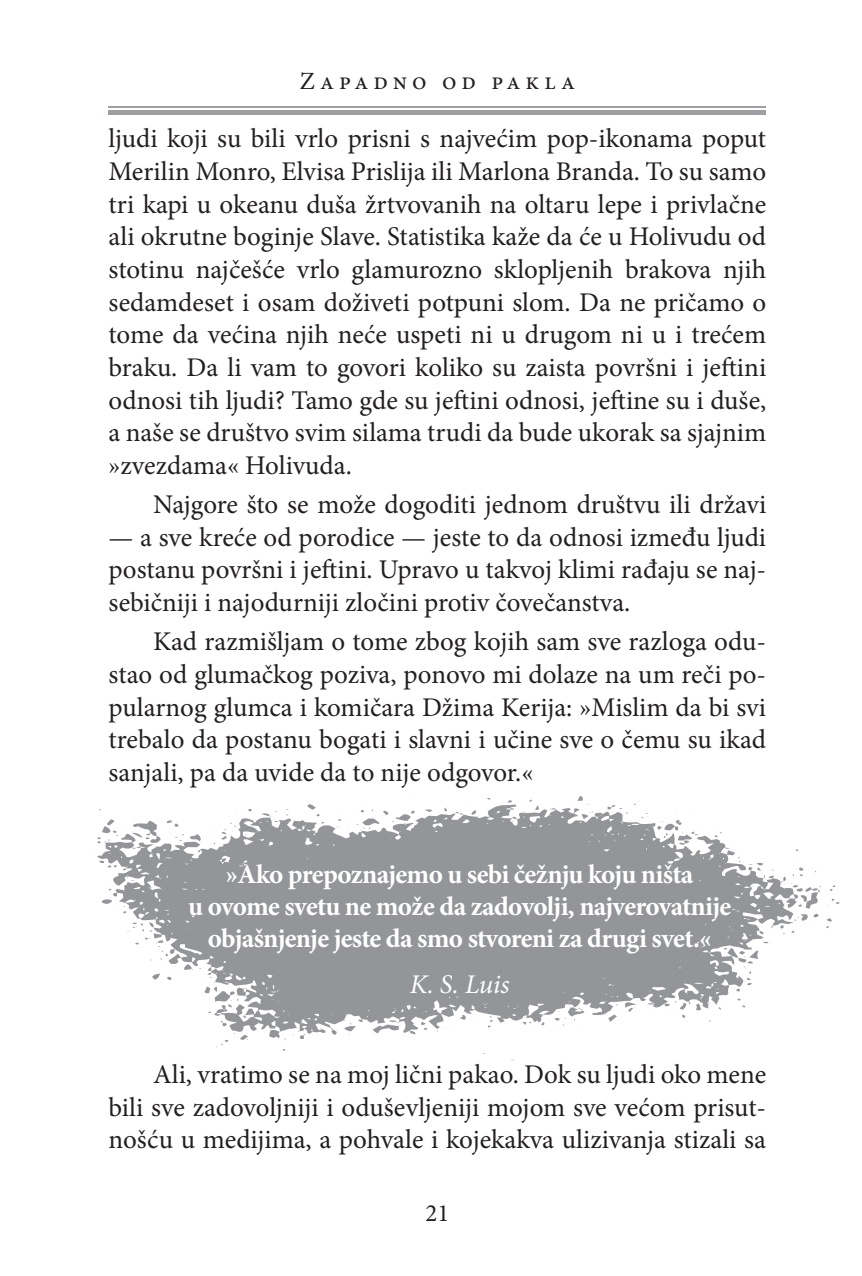
<style>
.page{position:relative;width:862px;height:1276px;background:#fff}
.page>*{position:absolute;margin:0;border:0;box-sizing:border-box;transform-origin:0 0}
.t1{font:27px/32.6px "Minion Pro";color:#231f20;text-align:justify}
.t2{font:700 27px/32.2px "Minion Pro";letter-spacing:-.025em;color:#fff;text-align:center}
.t3{font:italic 27px "Minion Pro";color:#fff}
.t4{font:24.75px "Minion Pro";letter-spacing:.2em;color:#231f20}
</style>
<div class="page">
<hr style="left:108px;top:106px;width:657px;height:2px;background:#9d9fa2">
<hr style="left:108px;top:111px;width:657px;height:4px;background:#9d9fa2">
<svg style="left:97px;top:804px;width:682px;height:230px;fill:#939598"></svg>
<svg style="left:424px;top:809px;width:8px;height:3px"></svg>
<svg style="left:166px;top:820px;width:12px;height:7px"></svg>
<svg style="left:307px;top:804px;width:13px;height:12px"></svg>
<svg style="left:647px;top:1002px;width:6px;height:2px"></svg>
<svg style="left:409px;top:1022px;width:18px;height:12px"></svg>
<svg style="left:737px;top:998px;width:8px;height:9px"></svg>
<svg style="left:286px;top:809px;width:2px;height:6px"></svg>
<svg style="left:717px;top:1007px;width:3px;height:9px"></svg>
<svg style="left:459px;top:1015px;width:12px;height:5px"></svg>
<svg style="left:604px;top:1014px;width:12px;height:10px"></svg>
<svg style="left:487px;top:1016px;width:17px;height:11px"></svg>
<svg style="left:522px;top:1021px;width:10px;height:6px"></svg>
<svg style="left:170px;top:833px;width:32px;height:8px"></svg>
<svg style="left:540px;top:1007px;width:44px;height:23px"></svg>
<svg style="left:372px;top:1019px;width:29px;height:14px"></svg>
<svg style="left:445px;top:1028px;width:6px;height:4px"></svg>
<svg style="left:330px;top:1028px;width:7px;height:6px"></svg>
<svg style="left:724px;top:845px;width:17px;height:17px"></svg>
<svg style="left:344px;top:1019px;width:19px;height:16px"></svg>
<svg style="left:291px;top:1031px;width:14px;height:8px"></svg>
<svg style="left:212px;top:822px;width:24px;height:22px"></svg>
<svg style="left:234px;top:1033px;width:14px;height:7px"></svg>
<svg style="left:269px;top:1029px;width:16px;height:12px"></svg>
<svg style="left:216px;top:1039px;width:12px;height:8px"></svg>
<svg style="left:262px;top:811px;width:16px;height:15px"></svg>
<svg style="left:708px;top:828px;width:13px;height:9px"></svg>
<svg style="left:235px;top:812px;width:7px;height:3px"></svg>
<svg style="left:335px;top:813px;width:6px;height:20px"></svg>
<svg style="left:347px;top:804px;width:68px;height:27px"></svg>
<svg style="left:506px;top:800px;width:8px;height:9px"></svg>
<svg style="left:438px;top:804px;width:10px;height:7px"></svg>
<svg style="left:549px;top:803px;width:7px;height:7px"></svg>
<svg style="left:454px;top:800px;width:24px;height:17px"></svg>
<svg style="left:568px;top:796px;width:130px;height:49px"></svg>
<svg style="left:523px;top:797px;width:16px;height:16px"></svg>
<svg style="left:99px;top:860px;width:35px;height:53px"></svg>
<svg style="left:779px;top:863px;width:60px;height:71px"></svg>
<svg style="left:747px;top:862px;width:26px;height:16px"></svg>
<svg style="left:97px;top:817px;width:63px;height:37px"></svg>
<svg style="left:127px;top:919px;width:127px;height:107px"></svg>
<svg style="left:624px;top:1000px;width:13px;height:12px"></svg>
<svg style="left:664px;top:1001px;width:36px;height:17px"></svg>
<svg style="left:511px;top:816px;width:5px;height:6px"></svg>
<svg style="left:221px;top:858px;width:7px;height:4px"></svg>
<svg style="left:723px;top:925px;width:49px;height:67px"></svg>
<p class="t4" style="left:299px;top:65px;width:277px">Zapadno od pakla</p>
<p class="t1" style="left:108px;top:122px;width:659px">ljudi koji su bili vrlo prisni s najvećim pop-ikonama poput Merilin Monro, Elvisa Prislija ili Marlona Branda. To su samo tri kapi u okeanu duša žrtvovanih na oltaru lepe i privlačne ali okrutne boginje Slave. Statistika kaže da će u Holivudu od stotinu najčešće vrlo glamurozno sklopljenih brakova njih sedamdeset i osam doživeti potpuni slom. Da ne pričamo o tome da većina njih neće uspeti ni u drugom ni u i trećem braku. Da li vam to govori koliko su zaista površni i jeftini odnosi tih ljudi? Tamo gde su jeftini odnosi, jeftine su i duše, a naše se društvo svim silama trudi da bude ukorak sa sjajnim »zvezdama« Holivuda.</p>
<p class="t1" style="left:153px;top:488px;width:614px">Najgore što se može dogoditi jednom društvu ili državi</p>
<p class="t1" style="left:108px;top:521px;width:658px">— a sve kreće od porodice — jeste to da odnosi između ljudi postanu površni i jeftini. Upravo u takvoj klimi rađaju se naj&shy;sebičniji i najodurniji zločini protiv čovečanstva.</p>
<p class="t1" style="left:108px;top:625px;width:658px;text-indent:45px">Kad razmišljam o tome zbog kojih sam sve razloga odu&shy;stao od glumačkog poziva, ponovo mi dolaze na um reči po&shy;pularnog glumca i komičara Džima Kerija: »Mislim da bi svi trebalo da postanu bogati i slavni i učine sve o čemu su ikad sanjali, pa da uvide da to nije odgovor.«</p>
<p class="t2" style="left:188px;top:858px;width:544px">»Ako prepoznajemo u sebi čežnju koju ništa<br>u ovome svetu ne može da zadovolji, najverovatnije objašnjenje jeste da smo stvoreni za drugi svet.«</p>
<p class="t3" style="left:409px;top:965px;width:101px">K. S. Luis</p>
<p class="t1" style="left:108px;top:1058px;width:659px;text-indent:45px">Ali, vratimo se na moj lični pakao. Dok su ljudi oko mene bili sve zadovoljniji i oduševljeniji mojom sve većom prisut&shy;nošću u medijima, a pohvale i kojekakva ulizivanja stizali sa</p>
<p class="t4" style="left:425px;top:1196px;width:25px">21</p>
</div>
